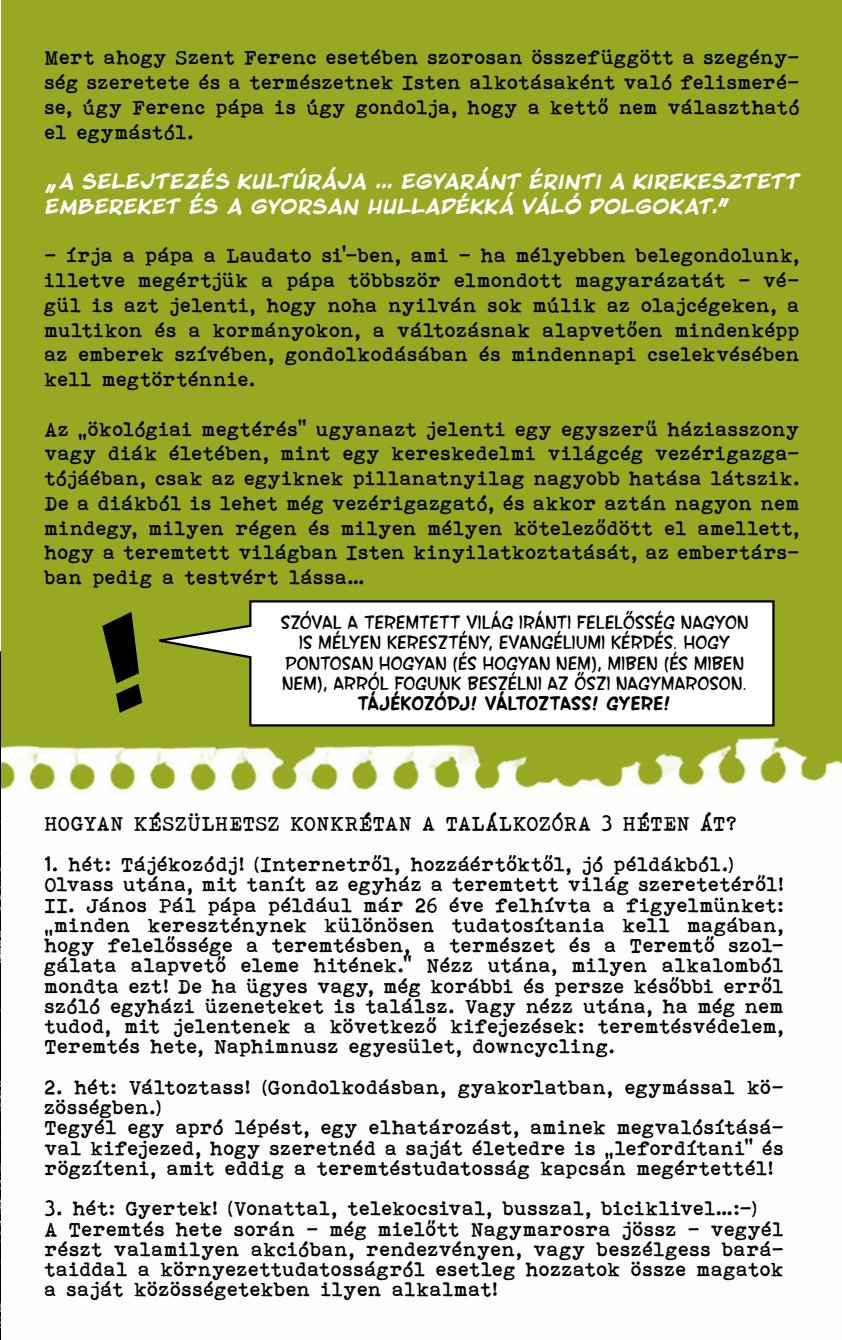
<style>
.page{position:relative;width:842px;height:1340px;background:#fff}
.page>*{position:absolute;margin:0;border:0;box-sizing:border-box;transform-origin:0 0}
.t1{font:20.25px/20.2px "Bohemian typewriter";letter-spacing:.005em;color:#000}
.t2{font:20.25px/20.2px "H Zs CSF Wonder Comic";letter-spacing:.005em;color:#000;text-align:center}
.t3{font:700 20.25px "H Zs CSF Wonder Comic";color:#000}
.t4{font:700 15.75px/24.8px "H Zs BB Blambot Pro";letter-spacing:.005em;color:#fff}
</style>
<div class="page">
<div style="left:0;top:0;width:842px;height:908px;background:#97a822"></div>
<img style="left:1px;top:737px;width:841px;height:171px">
<svg style="left:159px;top:600px;width:616px;height:127px;background:#e6e8d7"></svg>
<img style="left:0;top:0;width:1px;height:1339px">
<p class="t1" style="left:45px;top:45px;width:757px;line-height:24.8px;text-align:justify">Mert ahogy Szent Ferenc esetében szorosan összefüggött a szegény&shy;ség szeretete és a természetnek Isten alkotásaként való felismeré&shy;se, úgy Ferenc pápa is úgy gondolja, hogy a kettő nem választható el egymástól.</p>
<p class="t4" style="left:45px;top:170px;width:757px;text-indent:13px">A selejtezés kultúrája … egyaránt érinti a kirekesztett embereket és a gyorsan hulladékká váló dolgokat.”</p>
<p class="t1" style="left:45px;top:243px;width:757px;line-height:24.8px;text-align:justify">– írja a pápa a Laudato si’-ben, ami – ha mélyebben belegondolunk, illetve megértjük a pápa többször elmondott magyarázatát – vé&shy;gül is azt jelenti, hogy noha nyilván sok múlik az olajcégeken, a multikon és a kormányokon, a változásnak alapvetően mindenképp az emberek szívében, gondolkodásában és mindennapi cselekvésében kell megtörténnie.</p>
<p class="t1" style="left:45px;top:416px;width:757px;line-height:24.8px;text-align:justify">Az „ökológiai megtérés” ugyanazt jelenti egy egyszerű háziasszony vagy diák életében, mint egy kereskedelmi világcég vezérigazga&shy;tójáéban, csak az egyiknek pillanatnyilag nagyobb hatása látszik.<br>De a diákból is lehet még vezérigazgató, és akkor aztán nagyon nem mindegy, milyen régen és milyen mélyen köteleződött el amellett, hogy a teremtett világban Isten kinyilatkoztatását, az embertárs&shy;ban pedig a testvért lássa…</p>
<p class="t2" style="left:281px;top:611px;width:469px">SZÓVAL A TEREMTETT VILÁG IRÁNTI FELELŐSSÉG NAGYON IS MÉLYEN KERESZTÉNY, EVANGÉLIUMI KÉRDÉS. HOGY PONTOSAN HOGYAN (ÉS HOGYAN NEM), MIBEN (ÉS MIBEN NEM), ARRÓL FOGUNK BESZÉLNI AZ ŐSZI NAGYMAROSON.</p>
<p class="t3" style="left:358px;top:690px;width:315px">TÁJÉKOZÓDJ! VÁLTOZTASS! GYERE!</p>
<p class="t4" style="left:45px;top:181px;width:12px">”</p>
<p class="t1" style="left:45px;top:813px;width:694px">HOGYAN KÉSZÜLHETSZ KONKRÉTAN A TALÁLKOZÓRA 3 HÉTEN ÁT?</p>
<p class="t1" style="left:45px;top:853px;width:741px">1. hét: Tájékozódj! (Internetről, hozzáértőktől, jó példákból.)<br>Olvass utána, mit tanít az egyház a teremtett világ szeretetéről!<br>II. János Pál pápa például már 26 éve felhívta a figyelmünket: „minden kereszténynek különösen tudatosítania kell magában, hogy felelőssége a teremtésben, a természet és a Teremtő szol&shy;gálata alapvető eleme hitének.” Nézz utána, milyen alkalomból mondta ezt! De ha ügyes vagy, még korábbi és persze későbbi erről szóló egyházi üzeneteket is találsz. Vagy nézz utána, ha még nem tudod, mit jelentenek a következő kifejezések: teremtésvédelem, Teremtés hete, Naphimnusz egyesület, downcycling.</p>
<p class="t1" style="left:45px;top:1076px;width:741px">2. hét: Változtass! (Gondolkodásban, gyakorlatban, egymással kö&shy;zösségben.)<br>Tegyél egy apró lépést, egy elhatározást, aminek megvalósításá&shy;val kifejezed, hogy szeretnéd a saját életedre is „lefordítani” és rögzíteni, amit eddig a teremtéstudatosság kapcsán megértettél!</p>
<p class="t1" style="left:45px;top:1198px;width:741px">3. hét: Gyertek! (Vonattal, telekocsival, busszal, biciklivel…:-)<br>A Teremtés hete során – még mielőtt Nagymarosra jössz – vegyél részt valamilyen akcióban, rendezvényen, vagy beszélgess bará&shy;taiddal a környezettudatosságról esetleg hozzatok össze magatok a saját közösségetekben ilyen alkalmat!</p>
</div>
